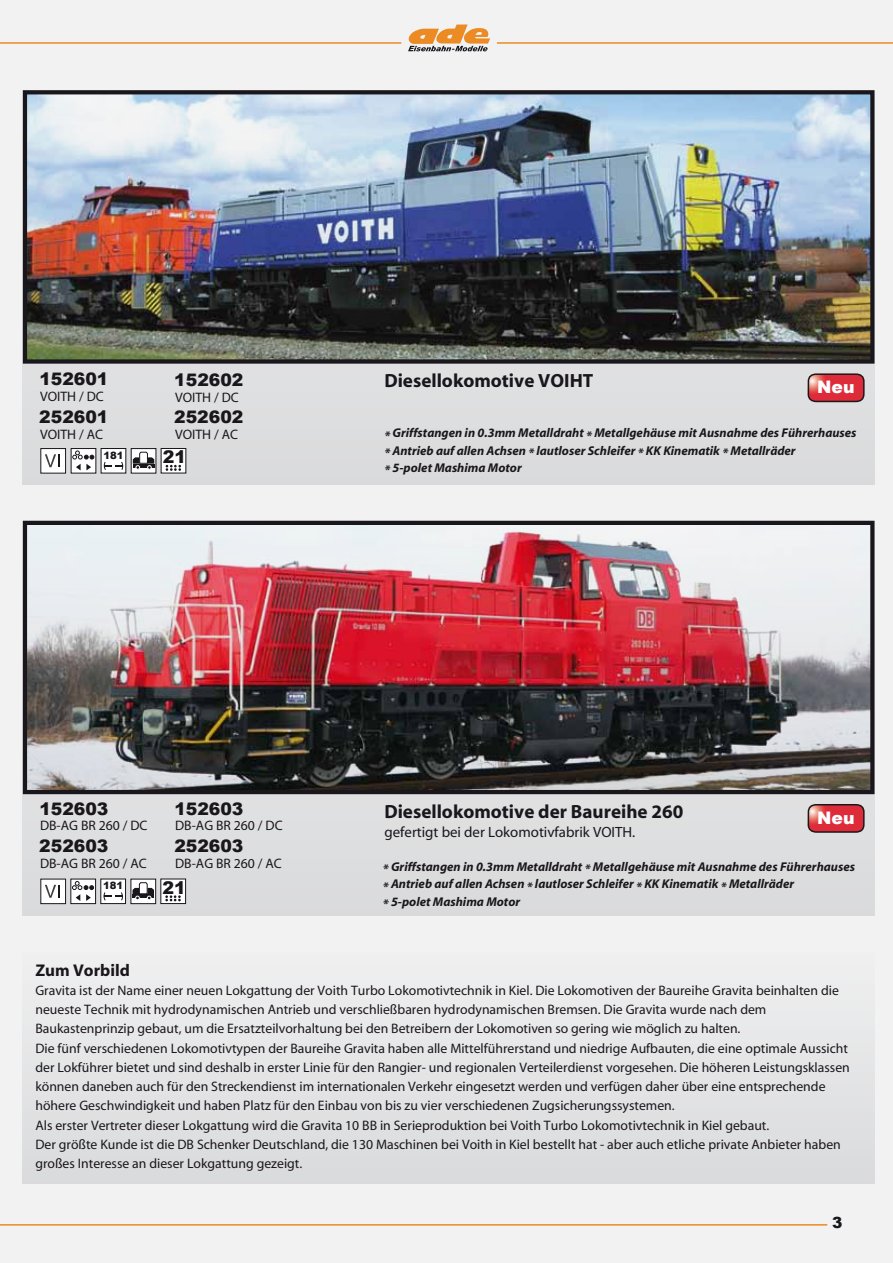
<style>
.page{position:relative;width:893px;height:1263px;background:#f2f2f3}
.page>*{position:absolute;margin:0;border:0;box-sizing:border-box;transform-origin:0 0}
.t1{font:700 19.2px "Myriad";color:#1a171c}
.t2{font:900 17.55px "Arial";color:#1a171c}
.t3{font:900 17.25px "Arial";color:#1a171c}
.t4{font:900 17.25px "Arial";color:#fff}
.t5{font:700 16.95px "Myriad";color:#1a171c}
.t6{font:900 15.45px "Arial";color:#1a171c}
.t7{font:14.85px "Myriad";color:#1a171c}
.t8{font:13.8px/19.2px "Myriad";color:#1a171c}
.t9{font:italic 700 12.75px/17.4px "Myriad";color:#1a171c}
.t10{font:900 10.05px "Arial";color:#1a171c}
</style>
<div class="page">
<hr style="left:0;top:42px;width:401px;height:2px;background:#ec8b23">
<hr style="left:497px;top:42px;width:396px;height:2px;background:#ec8b23">
<hr style="left:0;top:1224px;width:827px;height:1px;background:#ec8b23">
<img style="left:21px;top:24px;width:852px;height:507px">
<img style="left:23px;top:90px;width:852px;height:395px">
<img style="left:23px;top:521px;width:852px;height:394px">
<div style="left:23px;top:952px;width:852px;height:231px;background:#e4e5e6"></div>
<div style="left:23px;top:90px;width:851px;height:274px;border:4px solid #1a171c"></div>
<div style="left:23px;top:521px;width:851px;height:273px;border:4px solid #1a171c"></div>
<div style="left:161px;top:448px;width:25px;height:25px;background:#fff"></div>
<svg style="left:166px;top:465px;width:15px;height:6px"></svg>
<div style="left:101px;top:448px;width:25px;height:25px;background:#fff"></div>
<svg style="left:103px;top:461px;width:21px;height:9px"></svg>
<div style="left:71px;top:448px;width:25px;height:25px;background:#fff"></div>
<svg style="left:73px;top:451px;width:21px;height:19px"></svg>
<svg style="left:807px;top:373px;width:58px;height:30px;background:#c5444d"></svg>
<svg style="left:807px;top:803px;width:58px;height:30px;background:#c5444d"></svg>
<div style="left:131px;top:448px;width:25px;height:26px;background:#fff;border:1px solid #1a171c"></div>
<svg style="left:133px;top:451px;width:21px;height:18px"></svg>
<div style="left:160px;top:878px;width:26px;height:26px;background:#fff;border:1px solid #1a171c"></div>
<svg style="left:165px;top:895px;width:16px;height:6px"></svg>
<div style="left:100px;top:878px;width:26px;height:26px;background:#fff;border:1px solid #1a171c"></div>
<svg style="left:103px;top:892px;width:20px;height:9px"></svg>
<div style="left:70px;top:879px;width:26px;height:25px;background:#fff;border:1px solid #1a171c"></div>
<svg style="left:72px;top:881px;width:22px;height:20px"></svg>
<div style="left:130px;top:879px;width:26px;height:25px;background:#fff;border:1px solid #1a171c"></div>
<svg style="left:133px;top:882px;width:21px;height:18px"></svg>
<div style="left:40px;top:448px;width:26px;height:25px;background:#fff;border:1px solid #1a171c"></div>
<svg style="left:45px;top:454px;width:15px;height:13px"></svg>
<div style="left:40px;top:879px;width:26px;height:25px;background:#fff;border:1px solid #1a171c"></div>
<svg style="left:45px;top:885px;width:15px;height:13px"></svg>
<p class="t3" style="left:39px;top:367px;width:71px">152601</p>
<p class="t8" style="left:40px;top:388px;width:65px">VOITH / DC</p>
<p class="t3" style="left:174px;top:367px;width:71px">152602</p>
<p class="t8" style="left:175px;top:388px;width:65px">VOITH / DC</p>
<p class="t3" style="left:174px;top:404px;width:71px">252602</p>
<p class="t8" style="left:175px;top:425px;width:65px">VOITH / AC</p>
<p class="t3" style="left:39px;top:404px;width:71px">252601</p>
<p class="t8" style="left:40px;top:425px;width:65px">VOITH / AC</p>
<p class="t10" style="left:103px;top:448px;width:22px">181</p>
<p class="t2" style="left:163px;top:444px;width:25px">21</p>
<p class="t1" style="left:384px;top:371px;width:210px">Diesellokomotive VOIHT</p>
<p class="t4" style="left:817px;top:375px;width:39px">Neu</p>
<p class="t9" style="left:384px;top:425px;width:474px">* Griffstangen in 0.3mm Metalldraht * Metallgehäuse mit Ausnahme des Führerhauses * Antrieb auf allen Achsen * lautloser Schleifer * KK Kinematik * Metallräder<br>* 5-polet Mashima Motor</p>
<p class="t3" style="left:39px;top:796px;width:71px">152603</p>
<p class="t8" style="left:40px;top:817px;width:109px">DB-AG BR 260 / DC</p>
<p class="t3" style="left:39px;top:833px;width:71px">252603</p>
<p class="t8" style="left:40px;top:854px;width:108px">DB-AG BR 260 / AC</p>
<p class="t3" style="left:174px;top:796px;width:71px">152603</p>
<p class="t8" style="left:175px;top:817px;width:109px">DB-AG BR 260 / DC</p>
<p class="t3" style="left:174px;top:833px;width:71px">252603</p>
<p class="t8" style="left:175px;top:854px;width:108px">DB-AG BR 260 / AC</p>
<p class="t10" style="left:103px;top:878px;width:22px">181</p>
<p class="t2" style="left:162px;top:874px;width:25px">21</p>
<p class="t1" style="left:384px;top:801px;width:300px">Diesellokomotive der Baureihe 260</p>
<p class="t7" style="left:384px;top:825px;width:252px">gefertigt bei der Lokomotivfabrik VOITH.</p>
<p class="t4" style="left:817px;top:805px;width:39px">Neu</p>
<p class="t9" style="left:383px;top:858px;width:474px">* Griffstangen in 0.3mm Metalldraht * Metallgehäuse mit Ausnahme des Führerhauses * Antrieb auf allen Achsen * lautloser Schleifer * KK Kinematik * Metallräder<br>* 5-polet Mashima Motor</p>
<p class="t5" style="left:35px;top:961px;width:96px">Zum Vorbild</p>
<p class="t8" style="left:35px;top:981px;width:816px">Gravita ist der Name einer neuen Lokgattung der Voith Turbo Lokomotivtechnik in Kiel. Die Lokomotiven der Baureihe Gravita beinhalten die neueste Technik mit hydrodynamischen Antrieb und verschließbaren hydrodynamischen Bremsen. Die Gravita wurde nach dem Baukastenprinzip gebaut, um die Ersatzteilvorhaltung bei den Betreibern der Lokomotiven so gering wie möglich zu halten.<br>Die fünf verschiedenen Lokomotivtypen der Baureihe Gravita haben alle Mittelführerstand und niedrige Aufbauten, die eine optimale Aussicht der Lokführer bietet und sind deshalb in erster Linie für den Rangier- und regionalen Verteilerdienst vorgesehen. Die höheren Leistungsklassen können daneben auch für den Streckendienst im internationalen Verkehr eingesetzt werden und verfügen daher über eine entsprechende höhere Geschwindigkeit und haben Platz für den Einbau von bis zu vier verschiedenen Zugsicherungssystemen.<br>Als erster Vertreter dieser Lokgattung wird die Gravita 10 BB in Serieproduktion bei Voith Turbo Lokomotivtechnik in Kiel gebaut.<br>Der größte Kunde ist die DB Schenker Deutschland, die 130 Maschinen bei Voith in Kiel bestellt hat - aber auch etliche private Anbieter haben großes Interesse an dieser Lokgattung gezeigt.</p>
<p class="t6" style="left:832px;top:1211px;width:12px">3</p>
</div>
